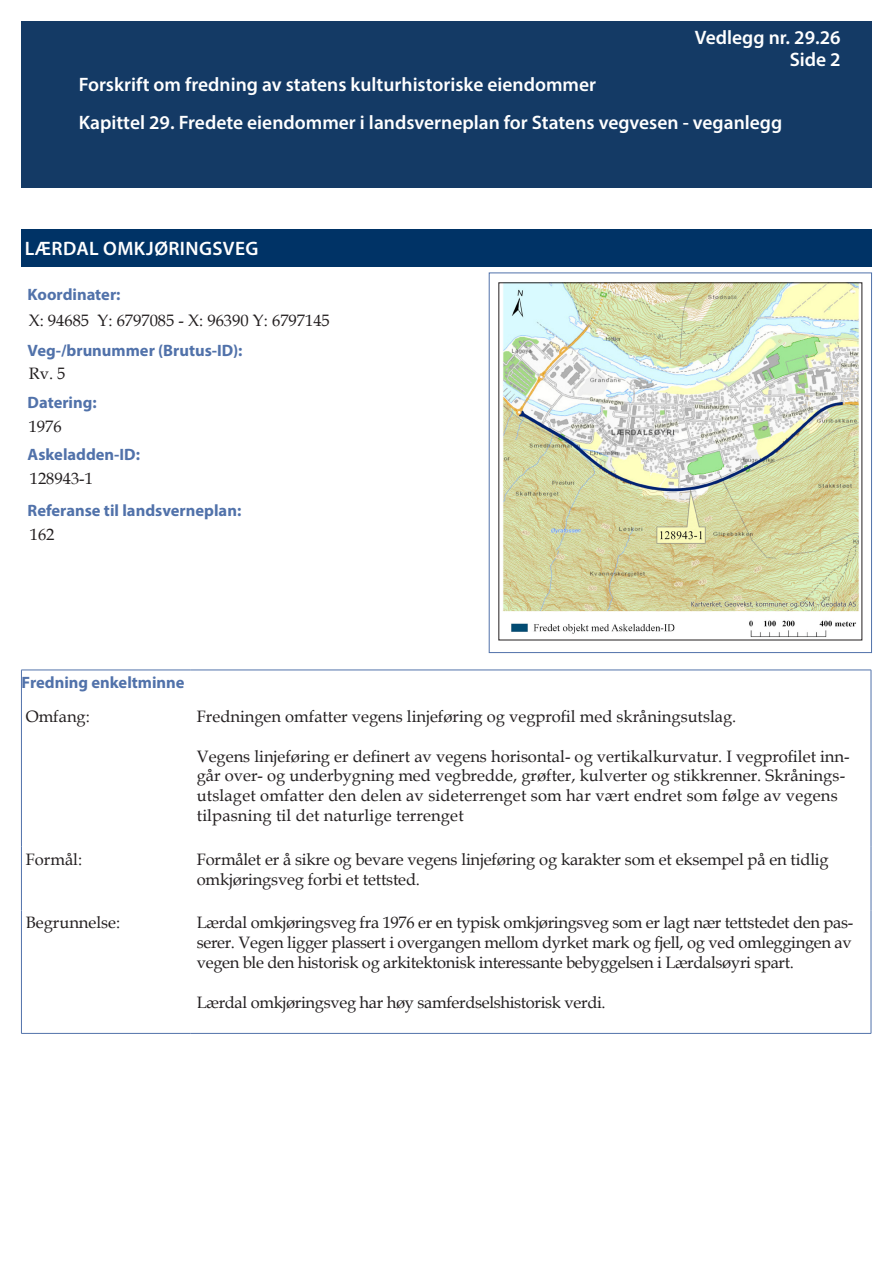
<style>
.page{position:relative;width:893px;height:1263px;background:#fff}
.page>*{position:absolute;margin:0;border:0;box-sizing:border-box;transform-origin:0 0}
.Overskrift_1_MyrPro{font:600 19.5px/22.4px "Myriad Pro";color:#fff;text-align:right}
.Overskrift_1_MyrPro-2{font:600 19.5px "Myriad Pro";letter-spacing:.02em;color:#fff}
.Tekst_-_data_11{font:16.5px/19.8px "Book Antiqua";color:#231f20}
.Overskrift_2_MyrPro{font:700 16.5px "Myriad Pro";color:#5172aa}
.Tekst_-_data_11-2{font:16.5px "Book Antiqua";letter-spacing:-.02em;color:#231f20}
</style>
<div class="page">
<div style="left:21px;top:21px;width:851px;height:167px;background:#143a65"></div>
<div style="left:21px;top:230px;width:851px;height:37px;background:#036"></div>
<hr style="left:21px;top:670px;width:170px;height:1px;background:#5172aa">
<hr style="left:21px;top:670px;width:1px;height:34px;background:#5172aa">
<hr style="left:191px;top:670px;width:680px;height:1px;background:#5172aa">
<hr style="left:871px;top:670px;width:1px;height:34px;background:#5172aa">
<hr style="left:21px;top:704px;width:1px;height:143px;background:#5172aa">
<hr style="left:871px;top:704px;width:1px;height:143px;background:#5172aa">
<hr style="left:21px;top:847px;width:1px;height:63px;background:#5172aa">
<hr style="left:871px;top:847px;width:1px;height:63px;background:#5172aa">
<hr style="left:21px;top:910px;width:1px;height:123px;background:#5172aa">
<hr style="left:871px;top:910px;width:1px;height:123px;background:#5172aa">
<hr style="left:21px;top:1033px;width:170px;height:1px;background:#5172aa">
<hr style="left:191px;top:1033px;width:680px;height:1px;background:#5172aa">
<div style="left:489px;top:273px;width:383px;height:380px;border:1px solid #5172aa"></div>
<img style="left:503px;top:285px;width:356px;height:352px">
<p class="Overskrift_1_MyrPro" style="left:79px;top:73px;width:519px">Forskrift om fredning av statens kulturhistoriske eiendommer</p>
<p class="Overskrift_1_MyrPro" style="left:695px;top:26px;width:147px">Vedlegg nr. 29.26<br>Side 2</p>
<p class="Overskrift_1_MyrPro" style="left:79px;top:111px;width:705px">Kapittel 29. Fredete eiendommer i landsverneplan for Statens vegvesen - veganlegg</p>
<p class="Overskrift_1_MyrPro-2" style="left:25px;top:236px;width:235px">LÆRDAL OMKJØRINGSVEG</p>
<p class="Overskrift_2_MyrPro" style="left:28px;top:283px;width:94px">Koordinater:</p>
<p class="Tekst_-_data_11" style="left:29px;top:310px;width:303px">X: 94685 Y: 6797085 - X: 96390 Y: 6797145</p>
<p class="Overskrift_2_MyrPro" style="left:28px;top:340px;width:216px">Veg-/brunummer (Brutus-ID):</p>
<p class="Tekst_-_data_11" style="left:29px;top:363px;width:38px">Rv. 5</p>
<p class="Overskrift_2_MyrPro" style="left:28px;top:391px;width:71px">Datering:</p>
<p class="Tekst_-_data_11" style="left:29px;top:416px;width:34px">1976</p>
<p class="Overskrift_2_MyrPro" style="left:28px;top:444px;width:114px">Askeladden-ID:</p>
<p class="Tekst_-_data_11" style="left:30px;top:468px;width:65px">128943-1</p>
<p class="Overskrift_2_MyrPro" style="left:28px;top:500px;width:215px">Referanse til landsverneplan:</p>
<p class="Tekst_-_data_11" style="left:30px;top:524px;width:26px">162</p>
<p class="Overskrift_2_MyrPro" style="left:22px;top:672px;width:165px">Fredning enkeltminne</p>
<p class="Tekst_-_data_11" style="left:26px;top:706px;width:66px">Omfang:</p>
<p class="Tekst_-_data_11" style="left:197px;top:706px;width:541px">Fredningen omfatter vegens linjeføring og vegprofil med skråningsutslag.</p>
<p class="Tekst_-_data_11" style="left:197px;top:746px;width:654px">Vegens linjeføring er definert av vegens horisontal- og vertikalkurvatur. I vegprofilet inn&shy;går over- og underbygning med vegbredde, grøfter, kulverter og stikkrenner. Skrånings&shy;utslaget omfatter den delen av sideterrenget som har vært endret som følge av vegens tilpasning til det naturlige terrenget</p>
<p class="Tekst_-_data_11" style="left:26px;top:849px;width:58px">Formål:</p>
<p class="Tekst_-_data_11" style="left:197px;top:849px;width:633px">Formålet er å sikre og bevare vegens linjeføring og karakter som et eksempel på en tidlig omkjøringsveg forbi et tettsted.</p>
<p class="Tekst_-_data_11" style="left:26px;top:912px;width:96px">Begrunnelse:</p>
<p class="Tekst_-_data_11" style="left:197px;top:912px;width:658px;text-align:justify">Lærdal omkjøringsveg fra 1976 er en typisk omkjøringsveg som er lagt nær tettstedet den pas&shy;serer. Vegen ligger plassert i overgangen mellom dyrket mark og fjell, og ved omleggingen av vegen ble den historisk og arkitektonisk interessante bebyggelsen i Lærdalsøyri spart.</p>
<p class="Tekst_-_data_11-2" style="left:197px;top:990px;width:410px">Lærdal omkjøringsveg har høy samferdselshistorisk verdi.</p>
</div>
